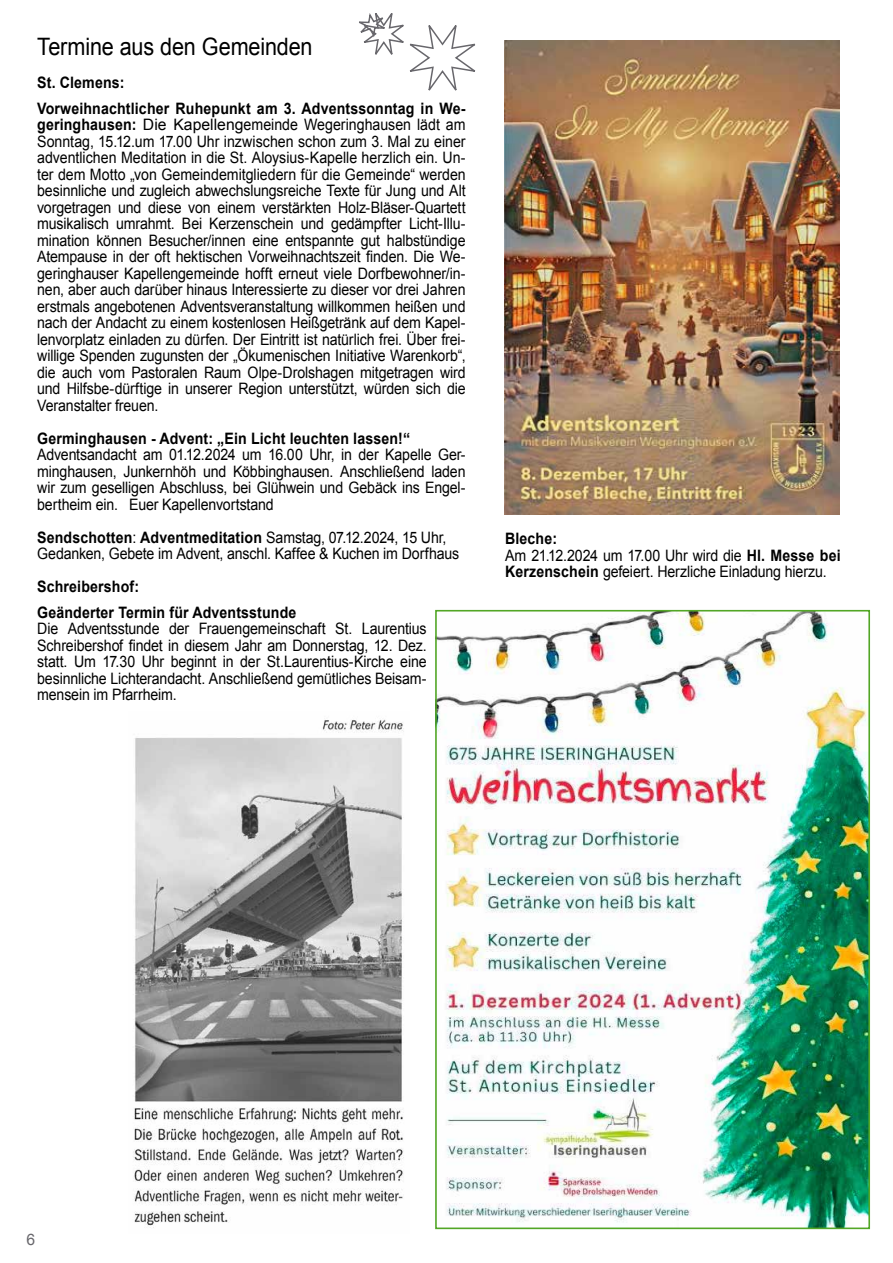
<style>
.page{position:relative;width:893px;height:1263px;background:#fff}
.page>*{position:absolute;margin:0;border:0;box-sizing:border-box;transform-origin:0 0}
.t1{font:24px "Arial";letter-spacing:-.005em;color:#000;scale:.9 1}
.t2{font:15.75px/16.5px "Arial";letter-spacing:-.01em;color:#000;text-align:justify}
.t3{font:15.75px/16.5px "Arial";letter-spacing:-.01em;color:#000;text-align:justify;scale:.9 1}
.t4{font:700 15.75px/25.5px "Arial";letter-spacing:.01em;color:#000;scale:.9 1}
.t5{font:15.75px "Arial";color:#68676c}
.s1{font-weight:700}
</style>
<div class="page">
<svg style="left:359px;top:13px;width:117px;height:78px"></svg>
<img style="left:133px;top:719px;width:271px;height:509px">
<img style="left:504px;top:41px;width:335px;height:473px">
<img style="left:438px;top:613px;width:429px;height:613px">
<div style="left:435px;top:610px;width:435px;height:619px;border:2px solid #52a625"></div>
<h1 class="t1" style="left:37px;top:31px;width:308px">Termine aus den Gemeinden</h1>
<p class="t4" style="left:37px;top:70px;width:477px">St. Clemens:<br>Vorweihnachtlicher Ruhepunkt am 3. Adventssonntag in We-</p>
<p class="t2" style="left:37px;top:117px;width:430px"><span class="s1">geringhausen:</span> Die Kapellengemeinde Wegeringhausen lädt am Sonntag, 15.12.um 17.00 Uhr inzwischen schon zum 3. Mal zu einer adventlichen Meditation in die St. Aloysius-Kapelle herzlich ein. Un&shy;ter dem Motto „von Gemeindemitgliedern für die Gemeinde“ werden besinnliche und zugleich abwechslungsreiche Texte für Jung und Alt vorgetragen und diese von einem verstärkten Holz-Bläser-Quartett musikalisch umrahmt. Bei Kerzenschein und gedämpfter Licht-Illu&shy;mination können Besucher/innen eine entspannte gut halbstündige Atempause in der oft hektischen Vorweihnachtszeit finden. Die We&shy;geringhauser Kapellengemeinde hofft erneut viele Dorfbewohner/in&shy;nen, aber auch darüber hinaus Interessierte zu dieser vor drei Jahren erstmals angebotenen Adventsveranstaltung willkommen heißen und nach der Andacht zu einem kostenlosen Heißgetränk auf dem Kapel&shy;lenvorplatz einladen zu dürfen. Der Eintritt ist natürlich frei. Über frei&shy;willige Spenden zugunsten der „Ökumenischen Initiative Warenkorb“, die auch vom Pastoralen Raum Olpe-Drolshagen mitgetragen wird und Hilfsbe-dürftige in unserer Region unterstützt, würden sich die Veranstalter freuen.</p>
<p class="t4" style="left:37px;top:426px;width:416px">Germinghausen - Advent: „Ein Licht leuchten lassen!“</p>
<p class="t3" style="left:37px;top:447px;width:477px">Adventsandacht am 01.12.2024 um 16.00 Uhr, in der Kapelle Ger&shy;minghausen, Junkernhöh und Köbbinghausen. Anschließend laden wir zum geselligen Abschluss, bei Glühwein und Gebäck ins Engel&shy;bertheim ein. Euer Kapellenvortstand</p>
<p class="t3" style="left:37px;top:529px;width:470px"><span class="s1">Sendschotten</span>: <span class="s1">Adventmeditation</span> Samstag, 07.12.2024, 15 Uhr,<br>Gedanken, Gebete im Advent, anschl. Kaffee &amp; Kuchen im Dorfhaus</p>
<p class="t4" style="left:37px;top:574px;width:290px">Schreibershof:<br>Geänderter Termin für Adventsstunde</p>
<p class="t3" style="left:37px;top:621px;width:434px">Die Adventsstunde der Frauengemeinschaft St. Laurentius Schreibershof findet in diesem Jahr am Donnerstag, 12. Dez. statt. Um 17.30 Uhr beginnt in der St.Laurentius-Kirche eine besinnliche Lichterandacht. Anschließend gemütliches Beisam&shy;mensein im Pfarrheim.</p>
<p class="t3" style="left:505px;top:531px;width:374px;text-align:left"><span class="s1">Bleche:<br></span>Am 21.12.2024 um 17.00 Uhr wird die <span class="s1">Hl. Messe bei<br>Kerzenschein</span> gefeiert. Herzliche Einladung hierzu.</p>
<p class="t5" style="left:27px;top:1229px;width:10px">6</p>
</div>
